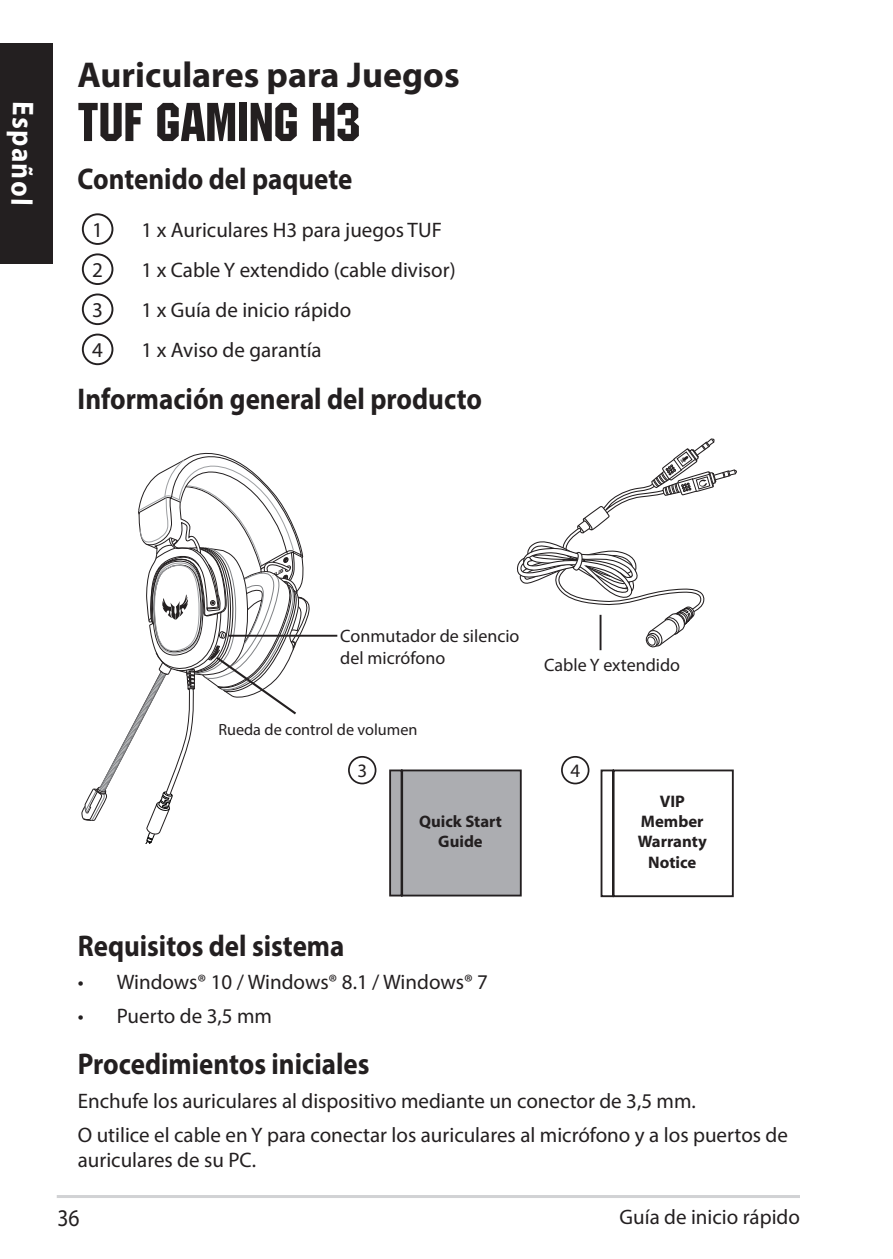
<style>
.page{position:relative;width:893px;height:1259px;background:#fff}
.page>*{position:absolute;margin:0;border:0;box-sizing:border-box;transform-origin:0 0}
.t1{font:54px "Machine IT Cby BT";color:#231f20}
.t2{font:700 36px "Myriad Pro";color:#231f20}
.t3{font:700 30px "Myriad Pro";color:#231f20;scale:.9 1}
.t4{font:700 30px "Myriad Pro";color:#fff;scale:.9 1}
.t5{font:24px "Myriad Pro";color:#231f20;scale:.9 1}
.t6{font:21px/33.6px "Myriad Pro";color:#231f20}
.t7{font:18.9px "Myriad Pro";color:#231f20}
.t8{font:18px/21.6px "Myriad Pro";color:#231f20}
.t9{font:700 16.8px/20.1px "Myriad";color:#231f20;text-align:center}
.t10{font:700 16.8px/20.1px "Myriad Pro";color:#231f20;text-align:center}
.t11{font:16.2px "Myriad Pro";color:#231f20}
</style>
<div class="page">
<hr style="left:57px;top:1195px;width:743px;height:3px;background:#d1d2d4">
<div style="left:0;top:43px;width:52px;height:221px;background:#231f20"></div>
<div style="left:82px;top:213px;width:31px;height:32px;border:2px solid #231f20;border-radius:50%"></div>
<div style="left:82px;top:253px;width:31px;height:32px;border:2px solid #231f20;border-radius:50%"></div>
<div style="left:82px;top:293px;width:31px;height:32px;border:2px solid #231f20;border-radius:50%"></div>
<div style="left:82px;top:333px;width:31px;height:32px;border:2px solid #231f20;border-radius:50%"></div>
<div style="left:348px;top:756px;width:28px;height:28px;border:2px solid #231f20;border-radius:50%"></div>
<div style="left:561px;top:756px;width:28px;height:28px;border:2px solid #231f20;border-radius:50%"></div>
<svg style="left:389px;top:769px;width:133px;height:128px;background:#a2a3a7"></svg>
<svg style="left:600px;top:769px;width:134px;height:129px"></svg>
<hr style="left:600px;top:615px;width:1px;height:35px;background:#231f20">
<hr style="left:228px;top:635px;width:109px;height:1px;background:#231f20">
<svg style="left:83px;top:453px;width:225px;height:390px"></svg>
<svg style="left:517px;top:438px;width:220px;height:211px"></svg>
<h3 class="t4" style="left:43px;top:102px;width:117px;rotate:91deg">Español</h3>
<h2 class="t2" style="left:78px;top:51px;width:384px">Auriculares para Juegos</h2>
<h1 class="t1" style="left:78px;top:90px;width:285px">TUF GAMING H3</h1>
<h3 class="t3" style="left:78px;top:159px;width:307px">Contenido del paquete</h3>
<p class="t6" style="left:92px;top:213px;width:12px">1</p>
<p class="t6" style="left:141px;top:213px;width:302px">1 x Auriculares H3 para juegos TUF</p>
<p class="t6" style="left:92px;top:253px;width:12px">2</p>
<p class="t6" style="left:141px;top:253px;width:316px">1 x Cable Y extendido (cable divisor)</p>
<p class="t6" style="left:92px;top:293px;width:12px">3</p>
<p class="t6" style="left:141px;top:293px;width:211px">1 x Guía de inicio rápido</p>
<p class="t6" style="left:92px;top:333px;width:12px">4</p>
<p class="t6" style="left:141px;top:333px;width:182px">1 x Aviso de garantía</p>
<h3 class="t3" style="left:78px;top:379px;width:451px">Información general del producto</h3>
<p class="t8" style="left:340px;top:625px;width:181px">Conmutador de silencio del micrófono</p>
<p class="t11" style="left:218px;top:719px;width:201px">Rueda de control de volumen</p>
<p class="t8" style="left:544px;top:653px;width:137px">Cable Y extendido</p>
<p class="t7" style="left:357px;top:759px;width:11px">3</p>
<p class="t7" style="left:570px;top:759px;width:11px">4</p>
<p class="t10" style="left:419px;top:811px;width:84px">Quick Start<br>Guide</p>
<p class="t9" style="left:638px;top:792px;width:71px">VIP<br>Member<br>Warranty<br>Notice</p>
<h3 class="t3" style="left:78px;top:926px;width:298px">Requisitos del sistema</h3>
<p class="t6" style="left:78px;top:965px;width:412px">• Windows® 10 / Windows® 8.1 / Windows® 7</p>
<p class="t6" style="left:78px;top:999px;width:196px">• Puerto de 3,5 mm</p>
<h3 class="t3" style="left:78px;top:1044px;width:326px">Procedimientos iniciales</h3>
<p class="t6" style="left:78px;top:1084px;width:712px">Enchufe los auriculares al dispositivo mediante un conector de 3,5 mm.<br>O utilice el cable en Y para conectar los auriculares al micrófono y a los puertos de</p>
<p class="t6" style="left:78px;top:1142px;width:180px">auriculares de su PC.</p>
<p class="t5" style="left:57px;top:1203px;width:26px">36</p>
<p class="t6" style="left:620px;top:1199px;width:182px">Guía de inicio rápido</p>
</div>
